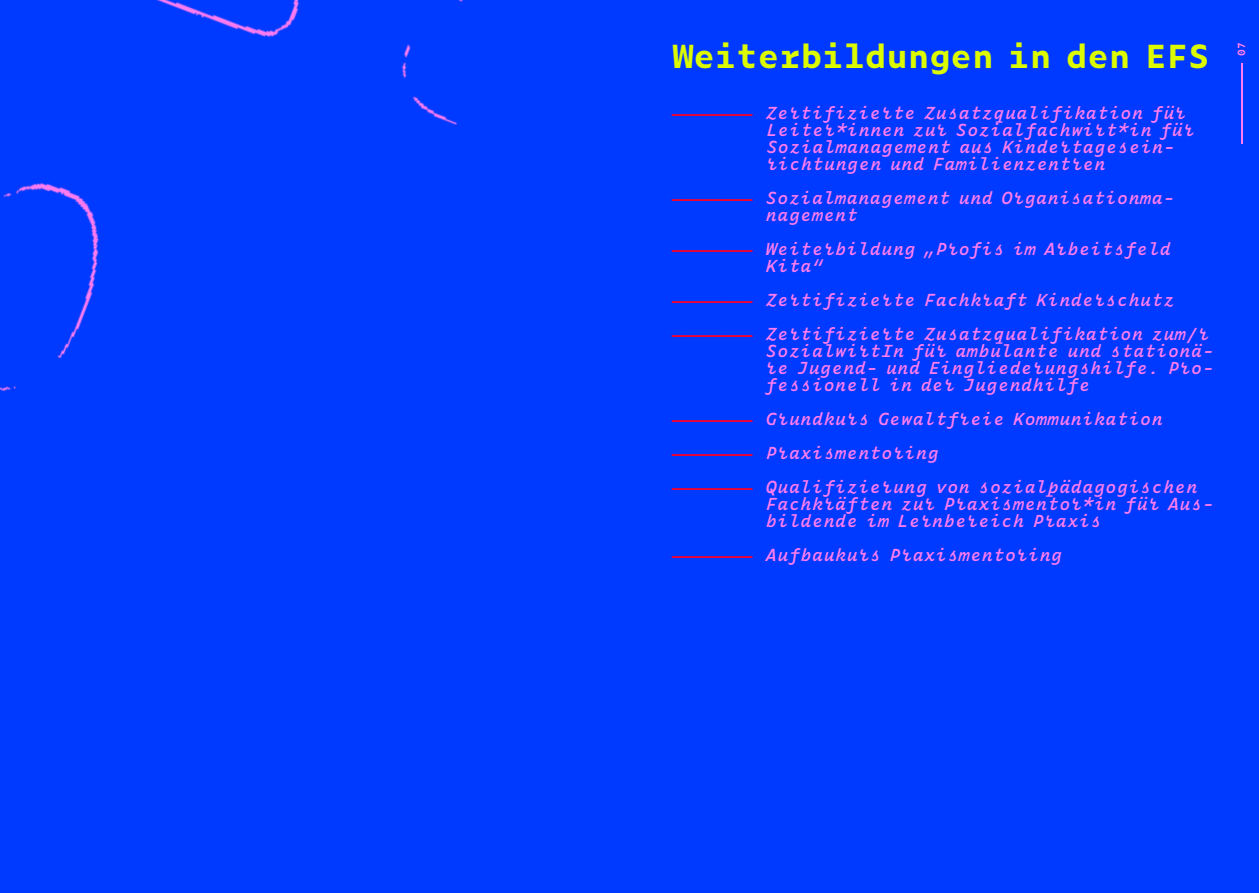
<style>
.page{position:relative;width:1259px;height:893px;background:#0039ff}
.page>*{position:absolute;margin:0;border:0;box-sizing:border-box;transform-origin:0 0}
.t1{font:700 31.5px "Zeitung Mono Pro";letter-spacing:-.02em;color:#dcfb00}
.t2{font:italic 600 16.5px/17px "Zeitung Mono Pro";color:#ff7cf0}
.t3{font:700 9.75px "Zeitung Mono Pro";color:#ff7cf0}
.s1{font-weight:700;font-style:normal;font-size:12.75px;color:#f6002c}
</style>
<div class="page">
<img style="left:0;top:0;width:463px;height:392px">
<hr style="left:1241px;top:63px;width:2px;height:81px;background:#ff7cf0">
<h1 class="t1" style="left:672px;top:29px;width:539px">Weiterbildungen in den EFS</h1>
<p class="t2" style="left:766px;top:104px;width:430px;text-indent:-94px"><span class="s1">—————————</span> Zertifizierte Zusatzqualifikation für Leiter*innen zur Sozialfachwirt*in für Sozialmanagement aus Kindertagesein&shy;richtungen und Familienzentren</p>
<p class="t2" style="left:765px;top:189px;width:410px;text-indent:-94px"><span class="s1">—————————</span> Sozialmanagement und Organisationma&shy;nagement</p>
<p class="t2" style="left:765px;top:240px;width:407px;text-indent:-94px"><span class="s1">—————————</span> Weiterbildung „Profis im Arbeitsfeld<br>Kita“</p>
<p class="t2" style="left:672px;top:282px;width:539px;line-height:34px"><span class="s1">—————————</span> Zertifizierte Fachkraft Kinderschutz <span class="s1">—————————</span> Zertifizierte Zusatzqualifikation zum/r</p>
<p class="t2" style="left:765px;top:342px;width:450px;text-align:justify">SozialwirtIn für ambulante und stationä&shy;re Jugend- und Eingliederungshilfe. Pro&shy;fessionell in der Jugendhilfe</p>
<p class="t2" style="left:672px;top:401px;width:527px;line-height:34px"><span class="s1">—————————</span> Grundkurs Gewaltfreie Kommunikation <span class="s1">—————————</span> Praxismentoring<br><span class="s1">—————————</span> Qualifizierung von sozialpädagogischen</p>
<p class="t2" style="left:765px;top:495px;width:450px">Fachkräften zur Praxismentor*in für Aus&shy;bildende im Lernbereich Praxis</p>
<p class="t2" style="left:672px;top:546px;width:392px"><span class="s1">—————————</span> Aufbaukurs Praxismentoring</p>
<p class="t3" style="left:1233px;top:56px;width:15px;rotate:-90deg">07</p>
</div>
